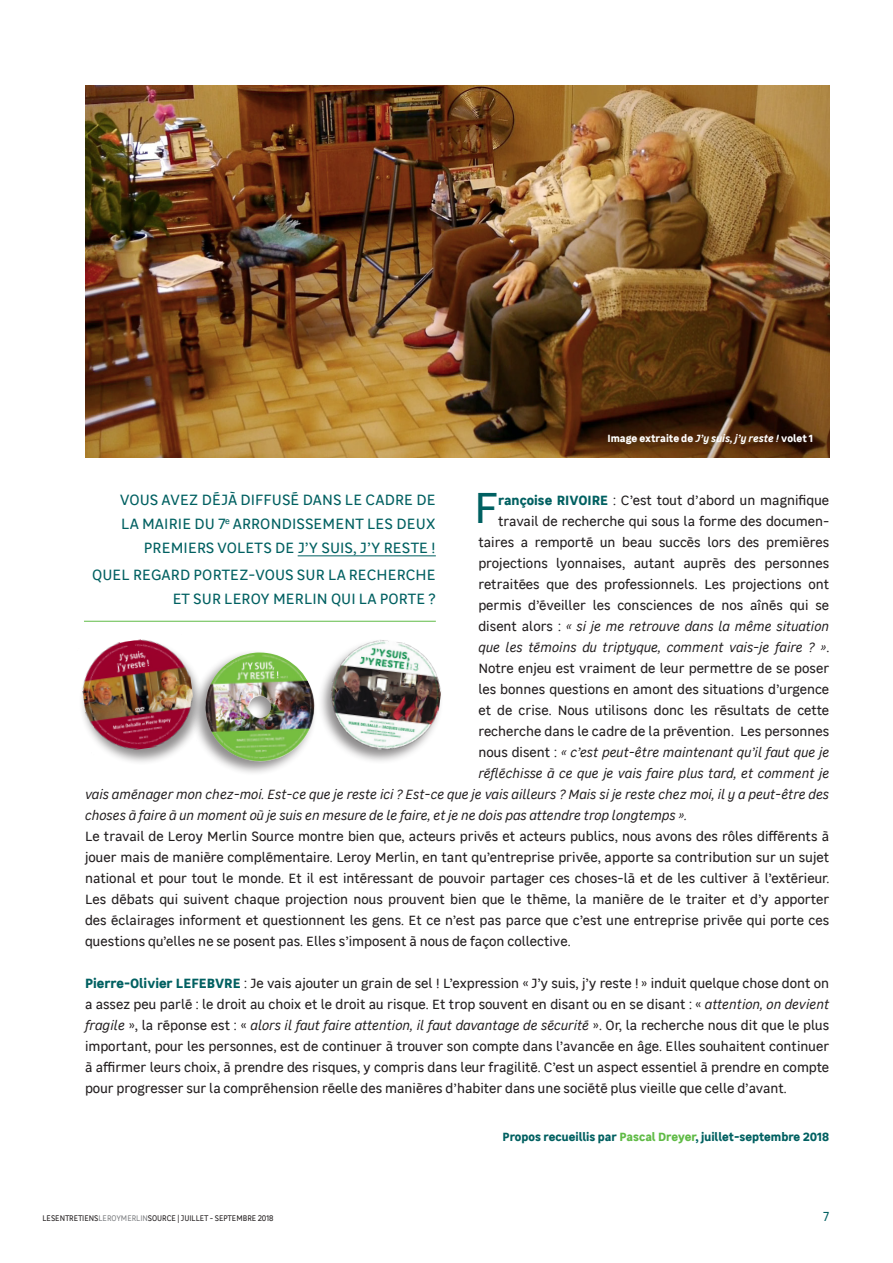
<style>
.page{position:relative;width:893px;height:1263px;background:#fff}
.page>*{position:absolute;margin:0;border:0;box-sizing:border-box;transform-origin:0 0}
.Réponse_texte_couran{font:43.65px "Leroy Merlin Sans";color:#006061}
.Question{font:15px/24px "Leroy Merlin Sans";letter-spacing:.005em;color:#006061;text-align:right}
.Réponse_texte_couran-2{font:13.5px/21px "Leroy Merlin Sans";color:#231f20;text-align:justify}
.Paragraphe_texte_cou{font:13.5px/21px "Leroy Merlin Sans";color:#231f20;text-align:justify}
.Réponse_texte_couran-3{font:italic 13.5px "Leroy Merlin Sans";color:#231f20}
.t1{font:13.2px "Leroy Merlin Sans";color:#006061;scale:.91 1}
.Paragraphe_texte_cou-2{font:700 12px "Leroy Merlin Sans";color:#006061}
.notes_bas_de_page{font:700 10.5px "Leroy Merlin Sans";color:#fff}
.t2{font:8.25px "Leroy Merlin Sans";letter-spacing:-.01em;color:#231f20;scale:.91 1}
.s1{font-style:italic}
.s2{font-weight:700;color:#006061}
.s3{font-style:normal}
.s4{color:#60bb46}
.s5{color:#808285}
</style>
<div class="page">
<hr style="left:298px;top:556px;width:138px;height:1px;background:#006061">
<hr style="left:84px;top:621px;width:352px;height:1px;background:#60bb46">
<div style="left:78px;top:639px;width:127px;height:127px;background:#231f20;opacity:.5"></div>
<img style="left:78px;top:639px;width:121px;height:117px">
<div style="left:191px;top:649px;width:127px;height:127px;background:#231f20;opacity:.5"></div>
<img style="left:205px;top:652px;width:110px;height:109px">
<div style="left:317px;top:638px;width:127px;height:126px;background:#231f20;opacity:.51"></div>
<img style="left:325px;top:638px;width:119px;height:118px">
<img style="left:85px;top:85px;width:744px;height:373px">
<p class="notes_bas_de_page" style="left:607px;top:430px;width:207px">Image extraite de <span class="s1">J’y suis, j’y reste !</span> volet 1</p>
<p class="Question" style="left:120px;top:487px;width:318px">VOUS AVEZ DÉJÀ DIFFUSÉ DANS LE CADRE DE<br>LA MAIRIE DU 7<sup>e</sup> ARRONDISSEMENT LES DEUX<br>PREMIERS VOLETS DE J’Y SUIS, J’Y RESTE !</p>
<p class="Question" style="left:92px;top:562px;width:345px">QUEL REGARD PORTEZ-VOUS SUR LA RECHERCHE<br>ET SUR LEROY MERLIN QUI LA PORTE ?</p>
<p class="Réponse_texte_couran" style="left:474px;top:476px;width:25px">F</p>
<p class="Réponse_texte_couran-2" style="left:498px;top:489px;width:333px"><span class="s2">rançoise RIVOIRE</span> : C’est tout d’abord un magnifique</p>
<p class="Réponse_texte_couran-2" style="left:498px;top:510px;width:333px">travail de recherche qui sous la forme des documen-</p>
<p class="Réponse_texte_couran-2" style="left:478px;top:531px;width:352px">taires a remporté un beau succès lors des premières</p>
<p class="Réponse_texte_couran-2" style="left:478px;top:552px;width:352px">projections lyonnaises, autant auprès des personnes</p>
<p class="Réponse_texte_couran-2" style="left:478px;top:573px;width:352px">retraitées que des professionnels. Les projections ont</p>
<p class="Réponse_texte_couran-2" style="left:478px;top:594px;width:352px">permis d’éveiller les consciences de nos aînés qui se</p>
<p class="Réponse_texte_couran-3" style="left:478px;top:617px;width:352px"><span class="s3">disent alors :</span> « si je me retrouve dans la même situation</p>
<p class="Réponse_texte_couran-3" style="left:478px;top:638px;width:352px">que les témoins du triptyque, comment vais-je faire ? »<span class="s3">.</span></p>
<p class="Réponse_texte_couran-2" style="left:478px;top:657px;width:352px">Notre enjeu est vraiment de leur permettre de se poser</p>
<p class="Réponse_texte_couran-2" style="left:478px;top:678px;width:352px">les bonnes questions en amont des situations d’urgence</p>
<p class="Réponse_texte_couran-2" style="left:478px;top:699px;width:352px">et de crise. Nous utilisons donc les résultats de cette</p>
<p class="Réponse_texte_couran-2" style="left:478px;top:720px;width:352px">recherche dans le cadre de la prévention. Les personnes</p>
<p class="Réponse_texte_couran-3" style="left:478px;top:743px;width:352px"><span class="s3">nous disent :</span> « c’est peut-être maintenant qu’il faut que je</p>
<p class="Réponse_texte_couran-3" style="left:478px;top:764px;width:352px">réfléchisse à ce que je vais faire plus tard, et comment je</p>
<p class="Réponse_texte_couran-3" style="left:85px;top:785px;width:746px">vais aménager mon chez-moi. Est-ce que je reste ici ? Est-ce que je vais ailleurs ? Mais si je reste chez moi, il y a peut-être des</p>
<p class="Réponse_texte_couran-3" style="left:85px;top:806px;width:604px">choses à faire à un moment où je suis en mesure de le faire, et je ne dois pas attendre trop longtemps ».</p>
<p class="Paragraphe_texte_cou" style="left:85px;top:825px;width:746px">Le travail de Leroy Merlin Source montre bien que, acteurs privés et acteurs publics, nous avons des rôles différents à jouer mais de manière complémentaire. Leroy Merlin, en tant qu’entreprise privée, apporte sa contribution sur un sujet national et pour tout le monde. Et il est intéressant de pouvoir partager ces choses-là et de les cultiver à l’extérieur.<br>Les débats qui suivent chaque projection nous prouvent bien que le thème, la manière de le traiter et d’y apporter des éclairages informent et questionnent les gens. Et ce n’est pas parce que c’est une entreprise privée qui porte ces questions qu’elles ne se posent pas. Elles s’imposent à nous de façon collective.</p>
<p class="Réponse_texte_couran-2" style="left:85px;top:972px;width:746px"><span class="s2">Pierre-Olivier LEFEBVRE</span> : Je vais ajouter un grain de sel ! L’expression « J’y suis, j’y reste ! » induit quelque chose dont on a assez peu parlé : le droit au choix et le droit au risque. Et trop souvent en disant ou en se disant : « <span class="s1">attention, on devient fragile</span> », la réponse est : « <span class="s1">alors il faut faire attention, il faut davantage de sécurité</span> ». Or, la recherche nous dit que le plus important, pour les personnes, est de continuer à trouver son compte dans l’avancée en âge. Elles souhaitent continuer à affirmer leurs choix, à prendre des risques, y compris dans leur fragilité. C’est un aspect essentiel à prendre en compte pour progresser sur la compréhension réelle des manières d’habiter dans une société plus vieille que celle d’avant.</p>
<p class="Paragraphe_texte_cou-2" style="left:503px;top:1127px;width:328px">Propos recueillis par <span class="s4">Pascal Dreyer</span>, juillet-septembre 2018</p>
<p class="t2" style="left:42px;top:1212px;width:255px">LESENTRETIENS<span class="s5">LEROYMERLIN</span>SOURCE | JUILLET - SEPTEMBRE 2018</p>
<p class="t1" style="left:823px;top:1206px;width:8px">7</p>
</div>
